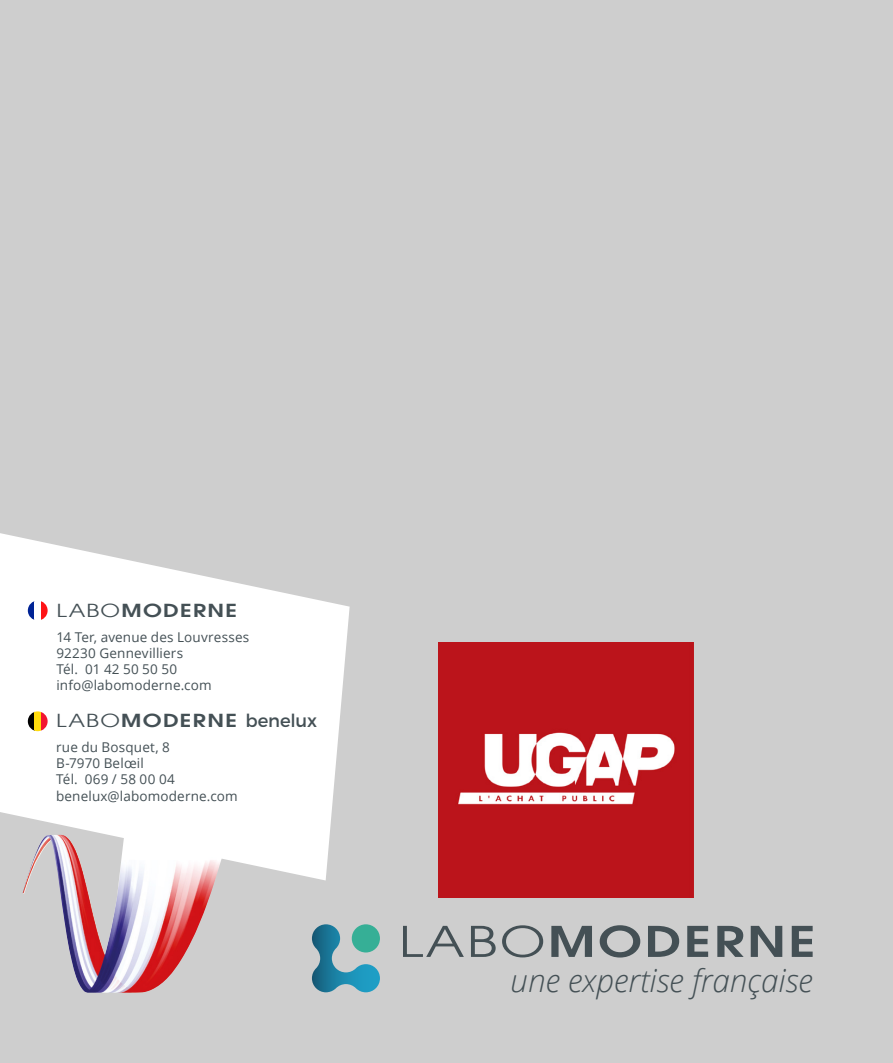
<style>
.page{position:relative;width:893px;height:1063px;background:#cecece}
.page>*{position:absolute;margin:0;border:0;box-sizing:border-box;transform-origin:0 0}
.t1{font:600 42px "Avant Garde";letter-spacing:.05em;color:#445055;scale:1.25 1}
.t2{font:italic 300 31.5px "Open Sans";color:#445055}
.t3{font:600 18px "Avant Garde";letter-spacing:.055em;color:#445055;scale:1.25 1}
.t4{font:13.5px/16.2px "Open Sans";letter-spacing:.01em;color:#445055}
.s1{font-weight:400}
.s2{font-family:"Montserrat";font-weight:400}
</style>
<div class="page">
<img style="left:438px;top:642px;width:256px;height:255px">
<svg style="left:0;top:533px;width:350px;height:347px;fill:#fff"></svg>
<svg style="left:28px;top:601px;width:6px;height:19px"></svg>
<div style="left:34px;top:601px;width:7px;height:19px;background:#fff"></div>
<svg style="left:41px;top:601px;width:7px;height:19px"></svg>
<svg style="left:28px;top:711px;width:6px;height:20px"></svg>
<div style="left:34px;top:711px;width:7px;height:20px;background:#ffdb0d"></div>
<svg style="left:41px;top:711px;width:7px;height:20px"></svg>
<img style="left:22px;top:835px;width:206px;height:158px">
<svg style="left:312px;top:924px;width:68px;height:68px"></svg>
<h3 class="t3" style="left:56px;top:598px;width:146px"><span class="s1">LABO</span>MODERNE</h3>
<p class="t4" style="left:56px;top:628px;width:194px">14 Ter, avenue des Louvresses<br>92230 Gennevilliers<br>Tél. 01 42 50 50 50 info@labomoderne.com</p>
<h3 class="t3" style="left:56px;top:709px;width:210px"><span class="s1">LABO</span>MODERNE <span class="s2">benelux</span></h3>
<p class="t4" style="left:56px;top:739px;width:183px">rue du Bosquet, 8<br>B-7970 Belœil<br>Tél. 069 / 58 00 04 benelux@labomoderne.com</p>
<h1 class="t1" style="left:399px;top:914px;width:335px"><span class="s1">LABO</span>MODERNE</h1>
<h2 class="t2" style="left:510px;top:959px;width:304px">une expertise française</h2>
</div>
